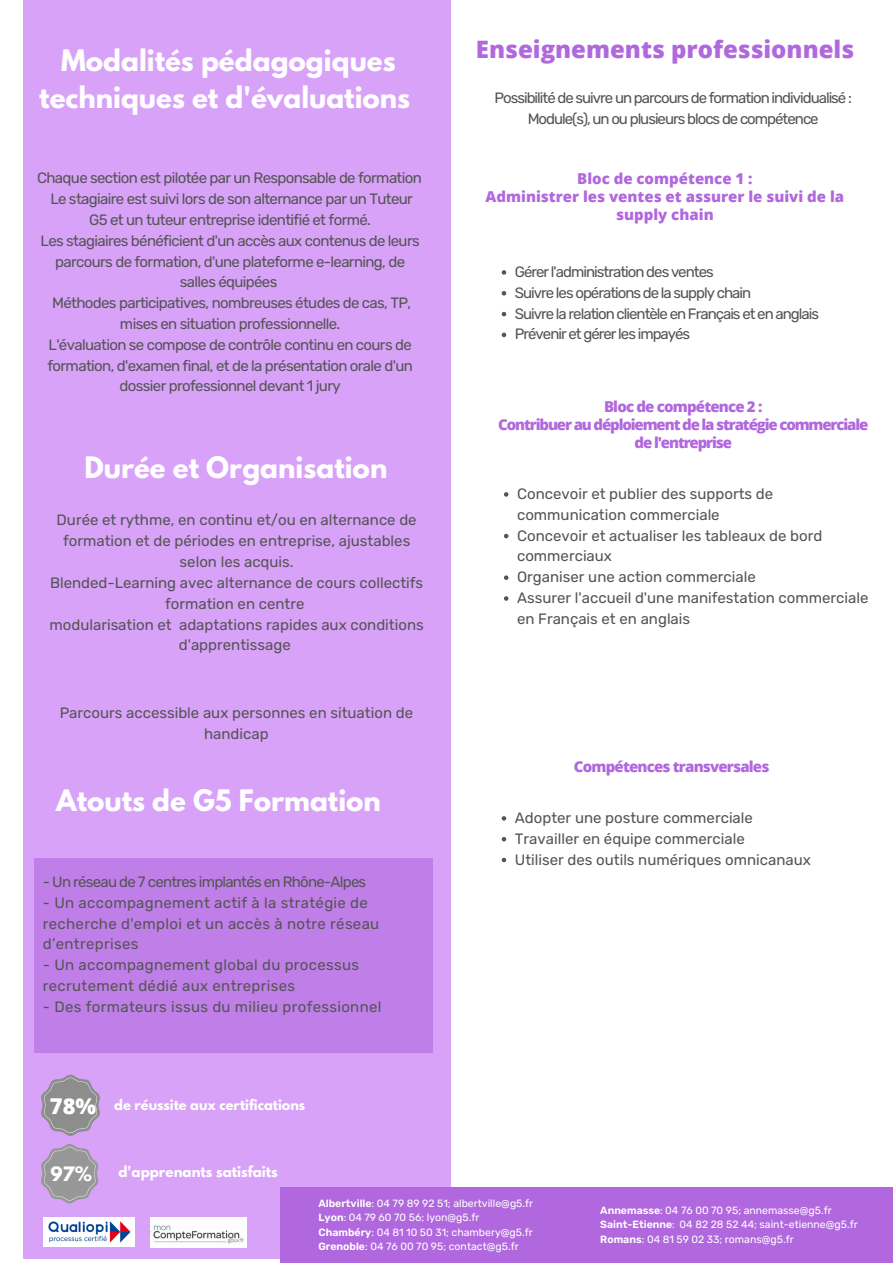
<style>
.page{position:relative;width:893px;height:1263px;background:#fff}
.page>*{position:absolute;margin:0;border:0;box-sizing:border-box;transform-origin:0 0}
.t1{font:700 26.25px/36.6px "League Spartan";color:#fff;text-align:center}
.t2{font:800 24px "Open Sans";color:#b168de}
.t3{font:700 17.55px "League Spartan";color:#fff}
.t4{font:15px/20.9px "Rubik";color:#545454}
.t5{font:15px/20.9px "Rubik";letter-spacing:-.04em;color:#545454;text-align:center}
.t6{font:15px/20.9px "Rubik";letter-spacing:-.065em;color:#545454}
.t7{font:15px/20.9px "Rubik";letter-spacing:.02em;color:#545454}
.t8{font:800 15px/18px "Open Sans";letter-spacing:-.075em;color:#b168de;text-align:center}
.t9{font:800 15px/18px "Open Sans";color:#b168de;text-align:center}
.t10{font:15px "Rubik";letter-spacing:-.05em;color:#545454}
.t11{font:800 15px "Open Sans";letter-spacing:-.055em;color:#b168de}
.t12{font:700 13.42px "League Spartan";color:#fff}
.t13{font:700 12.9px "League Spartan";color:#fff}
.t14{font:10.5px/14.6px "Rubik";color:#fff}
.s1{font-family:"Open Sans";font-weight:800;font-size:21.83px}
.s2{font-weight:600}
</style>
<div class="page">
<div style="left:23px;top:0;width:427px;height:1259px;background:#d8a2f8"></div>
<div style="left:280px;top:1187px;width:613px;height:76px;background:#b168de"></div>
<img style="left:44px;top:1217px;width:90px;height:29px">
<img style="left:150px;top:1217px;width:96px;height:30px">
<div style="left:34px;top:858px;width:398px;height:194px;background:#c07fe8"></div>
<svg style="left:502px;top:270px;width:4px;height:5px"></svg>
<svg style="left:502px;top:291px;width:4px;height:5px"></svg>
<svg style="left:502px;top:312px;width:4px;height:4px"></svg>
<svg style="left:502px;top:333px;width:4px;height:4px"></svg>
<svg style="left:504px;top:492px;width:4px;height:5px"></svg>
<svg style="left:504px;top:534px;width:4px;height:4px"></svg>
<svg style="left:504px;top:575px;width:4px;height:5px"></svg>
<svg style="left:504px;top:596px;width:4px;height:5px"></svg>
<svg style="left:41px;top:1074px;width:59px;height:62px"></svg>
<svg style="left:502px;top:816px;width:4px;height:5px"></svg>
<svg style="left:502px;top:837px;width:4px;height:4px"></svg>
<svg style="left:502px;top:858px;width:4px;height:4px"></svg>
<svg style="left:41px;top:1144px;width:58px;height:59px"></svg>
<h1 class="t1" style="left:39px;top:46px;width:372px">Modalités pédagogiques techniques et d'évaluations</h1>
<p class="t5" style="left:37px;top:168px;width:386px">Chaque section est pilotée par un Responsable de formation Le stagiaire est suivi lors de son alternance par un Tuteur G5 et un tuteur entreprise identifié et formé.<br>Les stagiaires bénéficient d'un accès aux contenus de leurs parcours de formation, d'une plateforme e-learning, de salles équipées<br>Méthodes participatives, nombreuses études de cas, TP, mises en situation professionnelle.<br>L'évaluation se compose de contrôle continu en cours de formation, d'examen final, et de la présentation orale d'un dossier professionnel devant 1 jury</p>
<h1 class="t1" style="left:84px;top:452px;width:304px">Durée et Organisation</h1>
<p class="t4" style="left:50px;top:510px;width:376px;text-align:center">Durée et rythme, en continu et/ou en alternance de formation et de périodes en entreprise, ajustables selon les acquis.<br>Blended-Learning avec alternance de cours collectifs formation en centre<br>modularisation et adaptations rapides aux conditions d'apprentissage</p>
<p class="t4" style="left:60px;top:702px;width:355px;text-align:center">Parcours accessible aux personnes en situation de handicap</p>
<h1 class="t1" style="left:56px;top:786px;width:326px">Atouts de G5 Formation</h1>
<p class="t10" style="left:43px;top:873px;width:325px">- Un réseau de 7 centres implantés en Rhône-Alpes</p>
<p class="t7" style="left:43px;top:892px;width:338px">- Un accompagnement actif à la stratégie de recherche d'emploi et un accès à notre réseau d’entreprises</p>
<p class="t7" style="left:43px;top:955px;width:318px">- Un accompagnement global du processus recrutement dédié aux entreprises</p>
<p class="t7" style="left:43px;top:996px;width:340px">- Des formateurs issus du milieu professionnel</p>
<p class="t13" style="left:50px;top:1098px;width:257px"><span class="s1">78%</span> de réussite aux certifications</p>
<p class="t3" style="left:50px;top:1165px;width:43px">97%</p>
<p class="t12" style="left:118px;top:1165px;width:161px">d'apprenants satisfaits</p>
<h2 class="t2" style="left:476px;top:33px;width:380px">Enseignements professionnels</h2>
<p class="t6" style="left:494px;top:87px;width:359px;text-align:center">Possibilité de suivre un parcours de formation individualisé :<br>Module(s), un ou plusieurs blocs de compétence</p>
<p class="t9" style="left:485px;top:169px;width:360px">Bloc de compétence 1 :<br>Administrer les ventes et assurer le suivi de la supply chain</p>
<p class="t6" style="left:515px;top:261px;width:306px">Gérer l'administration des ventes<br>Suivre les opérations de la supply chain<br>Suivre la relation clientèle en Français et en anglais Prévenir et gérer les impayés</p>
<p class="t8" style="left:498px;top:397px;width:372px">Bloc de compétence 2 :<br>Contribuer au déploiement de la stratégie commerciale de l'entreprise</p>
<p class="t4" style="left:517px;top:483px;width:353px">Concevoir et publier des supports de communication commerciale<br>Concevoir et actualiser les tableaux de bord commerciaux<br>Organiser une action commerciale<br>Assurer l'accueil d'une manifestation commerciale en Français et en anglais</p>
<p class="t11" style="left:574px;top:756px;width:197px">Compétences transversales</p>
<p class="t4" style="left:515px;top:807px;width:297px">Adopter une posture commerciale<br>Travailler en équipe commerciale<br>Utiliser des outils numériques omnicanaux</p>
<p class="t14" style="left:318px;top:1195px;width:216px"><span class="s2">Albertville</span>: 04 79 89 92 51; albertville@g5.fr <span class="s2">Lyon</span>: 04 79 60 70 56; lyon@g5.fr <span class="s2">Chambéry</span>: 04 81 10 50 31; chambery@g5.fr <span class="s2">Grenoble</span>: 04 76 00 70 95; contact@g5.fr</p>
<p class="t14" style="left:600px;top:1203px;width:259px"><span class="s2">Annemasse</span>: 04 76 00 70 95; annemasse@g5.fr<br><span class="s2">Saint-Etienne</span>: 04 82 28 52 44; saint-etienne@g5.fr<br><span class="s2">Romans</span>: 04 81 59 02 33; romans@g5.fr</p>
</div>
